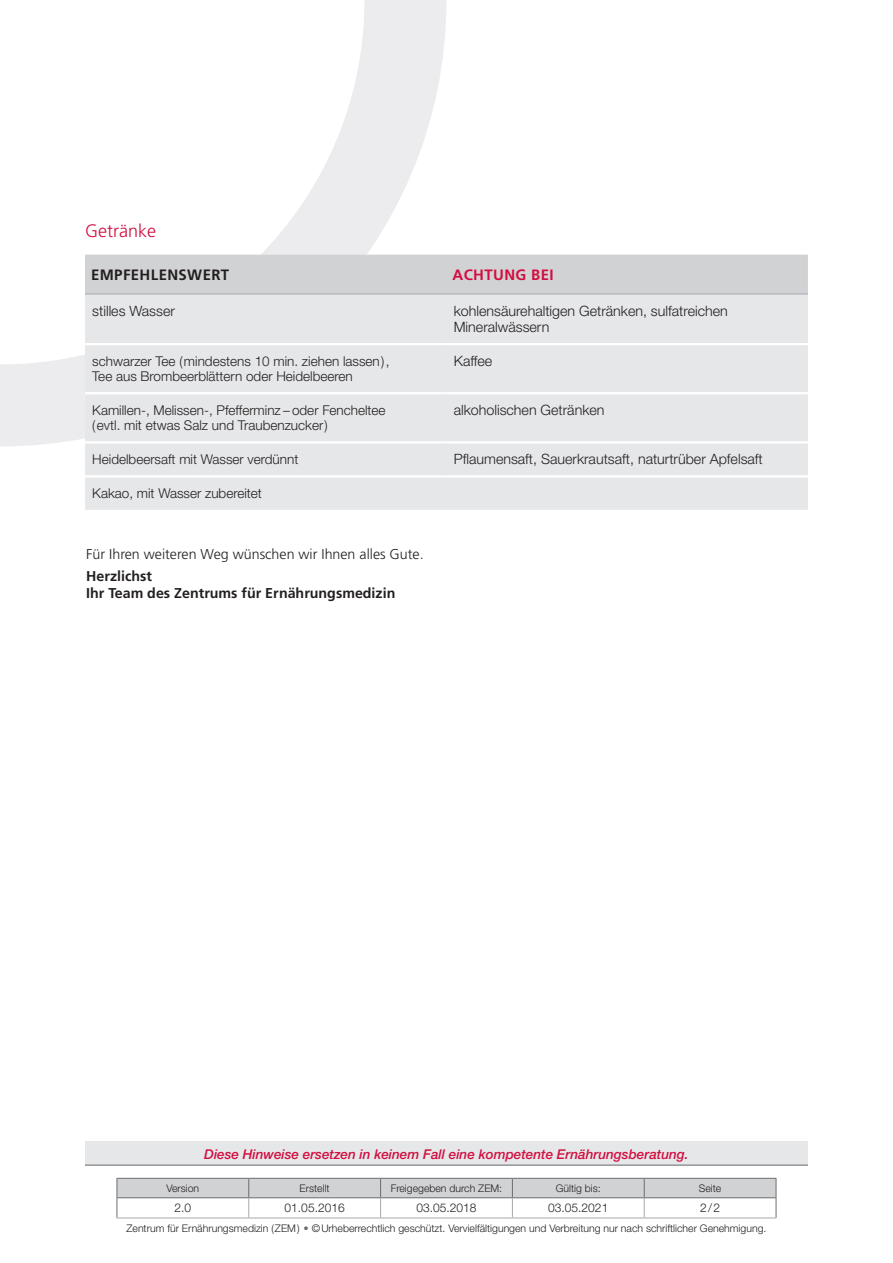
<style>
.page{position:relative;width:893px;height:1263px;background:#fff}
.page>*{position:absolute;margin:0;border:0;box-sizing:border-box;transform-origin:0 0}
.t1{font:300 18px "Frutiger LT Std";color:#d10e40}
.t2{font:700 15px "Frutiger LT Std";letter-spacing:.025em;color:#231f20}
.t3{font:700 15px "Frutiger LT Std";letter-spacing:.025em;color:#d10e40}
.t4{font:300 14.25px/16.5px "Helvetica Neue LT Std";color:#231f20}
.t5{font:700 14.25px/16.5px "Frutiger LT Std";color:#231f20}
.t6{font:300 14.25px "Frutiger LT Std";color:#231f20}
.t7{font:300 13.5px/15.6px "Helvetica Neue LT Std";color:#231f20}
.t8{font:italic 500 13.5px "Helvetica Neue LT Std";color:#d10e40}
.t9{font:300 12px "Helvetica Neue LT Std";color:#231f20}
.t10{font:300 10.5px "Helvetica Neue LT Std";color:#231f20}
.s1{color:#6c6d70}
</style>
<div class="page">
<svg style="left:0;top:0;width:446px;height:446px"></svg>
<svg style="left:117px;top:1178px;width:660px;height:39px"></svg>
<hr style="left:117px;top:1217px;width:132px;height:1px;background:#a8a9ad">
<hr style="left:249px;top:1217px;width:132px;height:1px;background:#a8a9ad">
<hr style="left:381px;top:1217px;width:131px;height:1px;background:#a8a9ad">
<hr style="left:512px;top:1217px;width:132px;height:1px;background:#a8a9ad">
<hr style="left:644px;top:1217px;width:132px;height:1px;background:#a8a9ad">
<div style="left:85px;top:1141px;width:723px;height:25px;background:#e6e7e9"></div>
<hr style="left:85px;top:1165px;width:723px;height:1px;background:#6c6d70">
<div style="left:85px;top:255px;width:723px;height:39px;background:#d1d2d4"></div>
<div style="left:85px;top:295px;width:723px;height:215px;background:#e6e7e9"></div>
<hr style="left:85px;top:294px;width:361px;height:1px;background:#a8a9ad">
<hr style="left:446px;top:294px;width:362px;height:1px;background:#a8a9ad">
<hr style="left:85px;top:343px;width:361px;height:2px;background:#fff">
<hr style="left:446px;top:343px;width:362px;height:2px;background:#fff">
<hr style="left:85px;top:392px;width:361px;height:2px;background:#fff">
<hr style="left:446px;top:392px;width:362px;height:2px;background:#fff">
<hr style="left:85px;top:441px;width:361px;height:2px;background:#fff">
<hr style="left:446px;top:441px;width:362px;height:2px;background:#fff">
<hr style="left:85px;top:475px;width:361px;height:2px;background:#fff">
<hr style="left:446px;top:475px;width:362px;height:2px;background:#fff">
<h1 class="t1" style="left:85px;top:220px;width:72px">Getränke</h1>
<p class="t2" style="left:91px;top:266px;width:139px">EMPFEHLENSWERT</p>
<p class="t3" style="left:452px;top:266px;width:103px">ACHTUNG BEI</p>
<p class="t4" style="left:92px;top:302px;width:84px">stilles Wasser</p>
<p class="t4" style="left:454px;top:302px;width:275px">kohlensäurehaltigen Getränken, sulfatreichen<br>Mineralwässern</p>
<p class="t7" style="left:92px;top:353px;width:299px">schwarzer Tee (mindestens 10 min. ziehen lassen),<br>Tee aus Brombeerblättern oder Heidelbeeren</p>
<p class="t4" style="left:454px;top:353px;width:40px">Kaffee</p>
<p class="t7" style="left:92px;top:402px;width:295px">Kamillen-, Melissen-, Pfefferminz – oder Fencheltee (evtl. mit etwas Salz und Traubenzucker)</p>
<p class="t4" style="left:454px;top:402px;width:152px">alkoholischen Getränken</p>
<p class="t7" style="left:92px;top:451px;width:208px">Heidelbeersaft mit Wasser verdünnt</p>
<p class="t4" style="left:454px;top:451px;width:311px">Pflaumensaft, Sauerkrautsaft, naturtrüber Apfelsaft</p>
<p class="t7" style="left:92px;top:485px;width:171px">Kakao, mit Wasser zubereitet</p>
<p class="t6" style="left:86px;top:546px;width:339px">Für Ihren weiteren Weg wünschen wir Ihnen alles Gute.</p>
<p class="t5" style="left:86px;top:568px;width:311px">Herzlichst<br>Ihr Team des Zentrums für Ernährungsmedizin</p>
<p class="t8" style="left:204px;top:1146px;width:486px">Diese Hinweise ersetzen in keinem Fall eine kompetente Ernährungsberatung.</p>
<p class="t10" style="left:166px;top:1181px;width:34px">Version</p>
<p class="t10" style="left:300px;top:1181px;width:32px">Erstellt</p>
<p class="t10" style="left:391px;top:1181px;width:113px">Freigegeben durch ZEM:</p>
<p class="t10" style="left:556px;top:1181px;width:47px">Gültig bis:</p>
<p class="t10" style="left:699px;top:1181px;width:24px">Seite</p>
<p class="t9" style="left:174px;top:1200px;width:18px">2.0</p>
<p class="t9" style="left:285px;top:1200px;width:62px">01.05.2016</p>
<p class="t9" style="left:416px;top:1200px;width:62px">03.05.2018</p>
<p class="t9" style="left:548px;top:1200px;width:62px">03.05.2021</p>
<p class="t9" style="left:700px;top:1200px;width:21px">2/2</p>
<p class="t10" style="left:127px;top:1221px;width:641px">Zentrum für Ernährungsmedizin (ZEM) <span class="s1">•</span> ©Urheberrechtlich geschützt. Vervielfältigungen und Verbreitung nur nach schriftlicher Genehmigung.</p>
</div>
